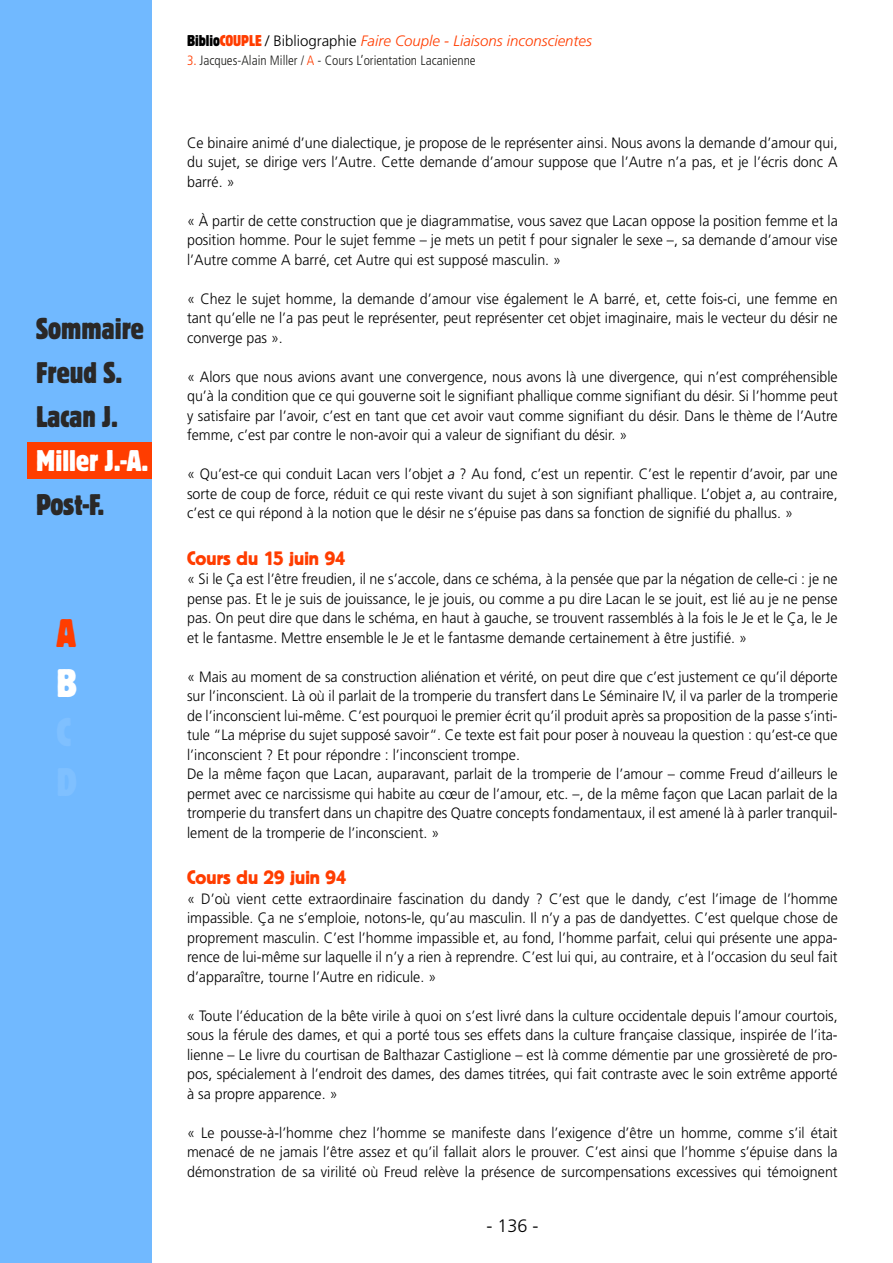
<style>
.page{position:relative;width:893px;height:1263px;background:#fff}
.page>*{position:absolute;margin:0;border:0;box-sizing:border-box;transform-origin:0 0}
.t1{font:42px "C Block";color:#ff3d00}
.t2{font:42px "C Block";color:#fff}
.t3{font:31.5px/43.8px "C Block";color:#2a2827}
.t4{font:31.5px "C Block";color:#fff}
.t5{font:19.5px "Block BE";color:#ff3d00}
.t6{font:300 18px "Frutiger";color:#000}
.t7{font:300 15px/19.5px "Frutiger";color:#000;text-align:justify;scale:.95 1}
.t8{font:italic 300 15px "Frutiger";color:#ff3d00}
.t9{font:300 condensed 13.5px "Frutiger";color:#1e1e1c}
.s1{font-family:"C Block";font-weight:400;font-style:normal;font-size:16.5px;color:#000}
.s2{font-family:"C Block";font-weight:400;font-style:normal;font-size:16.5px}
.s3{font-style:normal;color:#000}
.s4{color:#ff3d00}
.s5{font-style:italic}
</style>
<div class="page">
<div style="left:0;top:0;width:152px;height:1263px;background:#71b9ff"></div>
<div style="left:28px;top:442px;width:124px;height:36px;background:#ff3d00"></div>
<h2 class="t3" style="left:36px;top:309px;width:109px">Sommaire</h2>
<h2 class="t3" style="left:36px;top:353px;width:88px">Freud S.<br>Lacan J.</h2>
<h2 class="t4" style="left:36px;top:439px;width:114px">Miller J.-A.</h2>
<h2 class="t3" style="left:36px;top:485px;width:70px">Post-F.</h2>
<h1 class="t1" style="left:56px;top:605px;width:21px">A</h1>
<h1 class="t2" style="left:56px;top:655px;width:22px">B</h1>
<p class="t8" style="left:187px;top:32px;width:406px"><span class="s1">Biblio</span><span class="s2">COUPLE</span> <span class="s3">/ Bibliographie</span> Faire Couple - Liaisons inconscientes</p>
<p class="t9" style="left:187px;top:53px;width:290px"><span class="s4">3.</span> Jacques-Alain Miller / <span class="s4">A</span> - Cours L’orientation Lacanienne</p>
<p class="t7" style="left:187px;top:133px;width:686px">Ce binaire animé d’une dialectique, je propose de le représenter ainsi. Nous avons la demande d’amour qui, du sujet, se dirige vers l’Autre. Cette demande d’amour suppose que l’Autre n’a pas, et je l’écris donc A barré. »</p>
<p class="t7" style="left:187px;top:211px;width:686px">« À partir de cette construction que je diagrammatise, vous savez que Lacan oppose la position femme et la position homme. Pour le sujet femme – je mets un petit f pour signaler le sexe –, sa demande d’amour vise l’Autre comme A barré, cet Autre qui est supposé masculin. »</p>
<p class="t7" style="left:187px;top:289px;width:686px">« Chez le sujet homme, la demande d’amour vise également le A barré, et, cette fois-ci, une femme en tant qu’elle ne l’a pas peut le représenter, peut représenter cet objet imaginaire, mais le vecteur du désir ne converge pas ».</p>
<p class="t7" style="left:187px;top:367px;width:686px">« Alors que nous avions avant une convergence, nous avons là une divergence, qui n’est compréhensible qu’à la condition que ce qui gouverne soit le signifiant phallique comme signifiant du désir. Si l’homme peut y satisfaire par l’avoir, c’est en tant que cet avoir vaut comme signifiant du désir. Dans le thème de l’Autre femme, c’est par contre le non-avoir qui a valeur de signifiant du désir. »</p>
<p class="t7" style="left:187px;top:464px;width:686px">« Qu’est-ce qui conduit Lacan vers l’objet <span class="s5">a</span> ? Au fond, c’est un repentir. C’est le repentir d’avoir, par une sorte de coup de force, réduit ce qui reste vivant du sujet à son signifiant phallique. L’objet <span class="s5">a</span>, au contraire, c’est ce qui répond à la notion que le désir ne s’épuise pas dans sa fonction de signifié du phallus. »</p>
<h3 class="t5" style="left:187px;top:547px;width:160px">Cours du 15 juin 94</h3>
<p class="t7" style="left:187px;top:569px;width:686px">« Si le Ça est l’être freudien, il ne s’accole, dans ce schéma, à la pensée que par la négation de celle-ci : je ne pense pas. Et le je suis de jouissance, le je jouis, ou comme a pu dire Lacan le se jouit, est lié au je ne pense pas. On peut dire que dans le schéma, en haut à gauche, se trouvent rassemblés à la fois le Je et le Ça, le Je et le fantasme. Mettre ensemble le Je et le fantasme demande certainement à être justifié. »</p>
<p class="t7" style="left:187px;top:667px;width:686px;text-align:left">« Mais au moment de sa construction aliénation et vérité, on peut dire que c’est justement ce qu’il déporte sur l’inconscient. Là où il parlait de la tromperie du transfert dans Le Séminaire IV, il va parler de la tromperie de l’inconscient lui-même. C’est pourquoi le premier écrit qu’il produit après sa proposition de la passe s’inti&shy;tule “La méprise du sujet supposé savoir“. Ce texte est fait pour poser à nouveau la question : qu’est-ce que l’inconscient ? Et pour répondre : l’inconscient trompe.<br>De la même façon que Lacan, auparavant, parlait de la tromperie de l’amour – comme Freud d’ailleurs le permet avec ce narcissisme qui habite au cœur de l’amour, etc. –, de la même façon que Lacan parlait de la tromperie du transfert dans un chapitre des Quatre concepts fondamentaux, il est amené là à parler tranquil&shy;lement de la tromperie de l’inconscient. »</p>
<h3 class="t5" style="left:187px;top:867px;width:161px">Cours du 29 juin 94</h3>
<p class="t7" style="left:187px;top:889px;width:686px">« D’où vient cette extraordinaire fascination du dandy ? C’est que le dandy, c’est l’image de l’homme impassible. Ça ne s’emploie, notons-le, qu’au masculin. Il n’y a pas de dandyettes. C’est quelque chose de proprement masculin. C’est l’homme impassible et, au fond, l’homme parfait, celui qui présente une appa&shy;rence de lui-même sur laquelle il n’y a rien à reprendre. C’est lui qui, au contraire, et à l’occasion du seul fait d’apparaître, tourne l’Autre en ridicule. »</p>
<p class="t7" style="left:187px;top:1006px;width:686px">« Toute l’éducation de la bête virile à quoi on s’est livré dans la culture occidentale depuis l’amour courtois, sous la férule des dames, et qui a porté tous ses effets dans la culture française classique, inspirée de l’ita&shy;lienne – Le livre du courtisan de Balthazar Castiglione – est là comme démentie par une grossièreté de pro&shy;pos, spécialement à l’endroit des dames, des dames titrées, qui fait contraste avec le soin extrême apporté à sa propre apparence. »</p>
<p class="t7" style="left:187px;top:1123px;width:686px">« Le pousse-à-l’homme chez l’homme se manifeste dans l’exigence d’être un homme, comme s’il était menacé de ne jamais l’être assez et qu’il fallait alors le prouver. C’est ainsi que l’homme s’épuise dans la démonstration de sa virilité où Freud relève la présence de surcompensations excessives qui témoignent</p>
<p class="t6" style="left:486px;top:1215px;width:54px">- 136 -</p>
</div>
